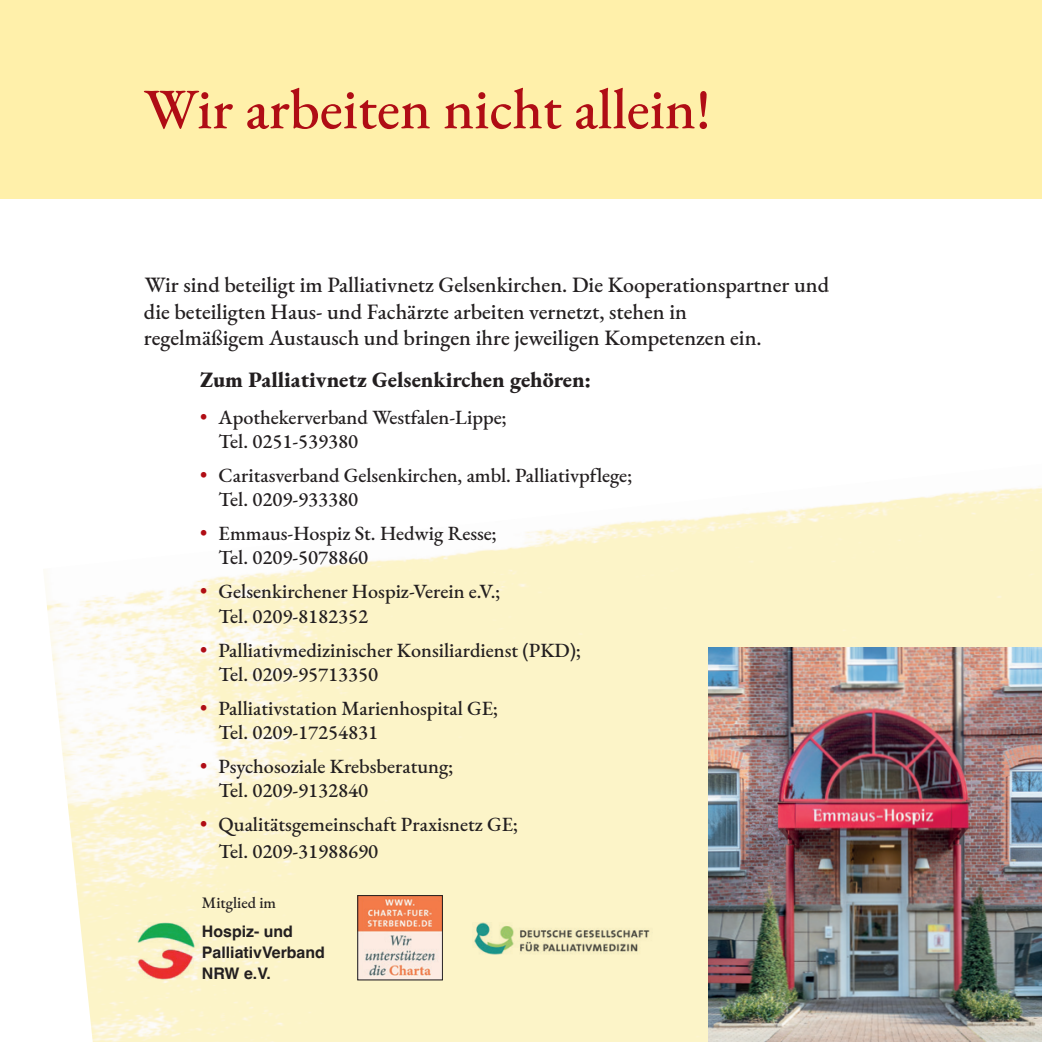
<style>
.page{position:relative;width:1042px;height:1042px;background:#fff}
.page>*{position:absolute;margin:0;border:0;box-sizing:border-box;transform-origin:0 0}
.t1{font:500 57.4px "EB Garamond";color:#b00d15}
.t2{font:500 21.88px/26.2px "EB Garamond";color:#231f20}
.t3{font:800 21.88px "EB Garamond";color:#231f20}
.t4{font:500 20.12px/24.2px "EB Garamond";color:#231f20}
.t5{font:700 15.92px/21.2px "Helvetica";color:#231f20}
.t6{font:500 15.92px "EB Garamond";color:#231f20}
.s1{color:#b00d15}
</style>
<div class="page">
<div style="left:0;top:0;width:1042px;height:198px;background:#fff0aa"></div>
<img style="left:47px;top:486px;width:995px;height:556px">
<img style="left:137px;top:923px;width:61px;height:56px">
<img style="left:359px;top:897px;width:82px;height:81px">
<div style="left:357px;top:895px;width:86px;height:85px;border:1px solid #231f20"></div>
<img style="left:472px;top:923px;width:180px;height:33px">
<img style="left:708px;top:647px;width:334px;height:395px">
<p class="t1" style="left:144px;top:71px;width:568px">Wir arbeiten nicht allein!</p>
<p class="t2" style="left:144px;top:272px;width:687px">Wir sind beteiligt im Palliativnetz Gelsenkirchen. Die Kooperationspartner und die beteiligten Haus- und Fachärzte arbeiten vernetzt, stehen in<br>regelmäßigem Austausch und bringen ihre jeweiligen Kompetenzen ein.</p>
<p class="t3" style="left:200px;top:364px;width:392px">Zum Palliativnetz Gelsenkirchen gehören:</p>
<p class="t4" style="left:219px;top:405px;width:289px;text-indent:-18px"><span class="s1">•</span> Apothekerverband Westfalen-Lippe;<br>Tel. 0251-539380</p>
<p class="t4" style="left:219px;top:463px;width:415px;text-indent:-18px"><span class="s1">•</span> Caritasverband Gelsenkirchen, ambl. Palliativpflege;<br>Tel. 0209-933380</p>
<p class="t4" style="left:219px;top:521px;width:280px;text-indent:-18px"><span class="s1">•</span> Emmaus-Hospiz St. Hedwig Resse;<br>Tel. 0209-5078860</p>
<p class="t4" style="left:219px;top:579px;width:283px;text-indent:-18px"><span class="s1">•</span> Gelsenkirchener Hospiz-Verein e.V.;<br>Tel. 0209-8182352</p>
<p class="t4" style="left:219px;top:638px;width:364px;text-indent:-18px"><span class="s1">•</span> Palliativmedizinischer Konsiliardienst (PKD);<br>Tel. 0209-95713350</p>
<p class="t4" style="left:219px;top:696px;width:281px;text-indent:-18px"><span class="s1">•</span> Palliativstation Marienhospital GE;<br>Tel. 0209-17254831</p>
<p class="t4" style="left:219px;top:754px;width:236px;text-indent:-18px"><span class="s1">•</span> Psychosoziale Krebsberatung;<br>Tel. 0209-9132840</p>
<p class="t4" style="left:219px;top:811px;width:301px;line-height:26.2px;text-indent:-18px"><span class="s1">•</span> Qualitätsgemeinschaft Praxisnetz GE;<br>Tel. 0209-31988690</p>
<p class="t6" style="left:202px;top:891px;width:76px">Mitglied im</p>
<p class="t5" style="left:202px;top:922px;width:125px">Hospiz- und<br>PalliativVerband<br>NRW e.V.</p>
</div>
